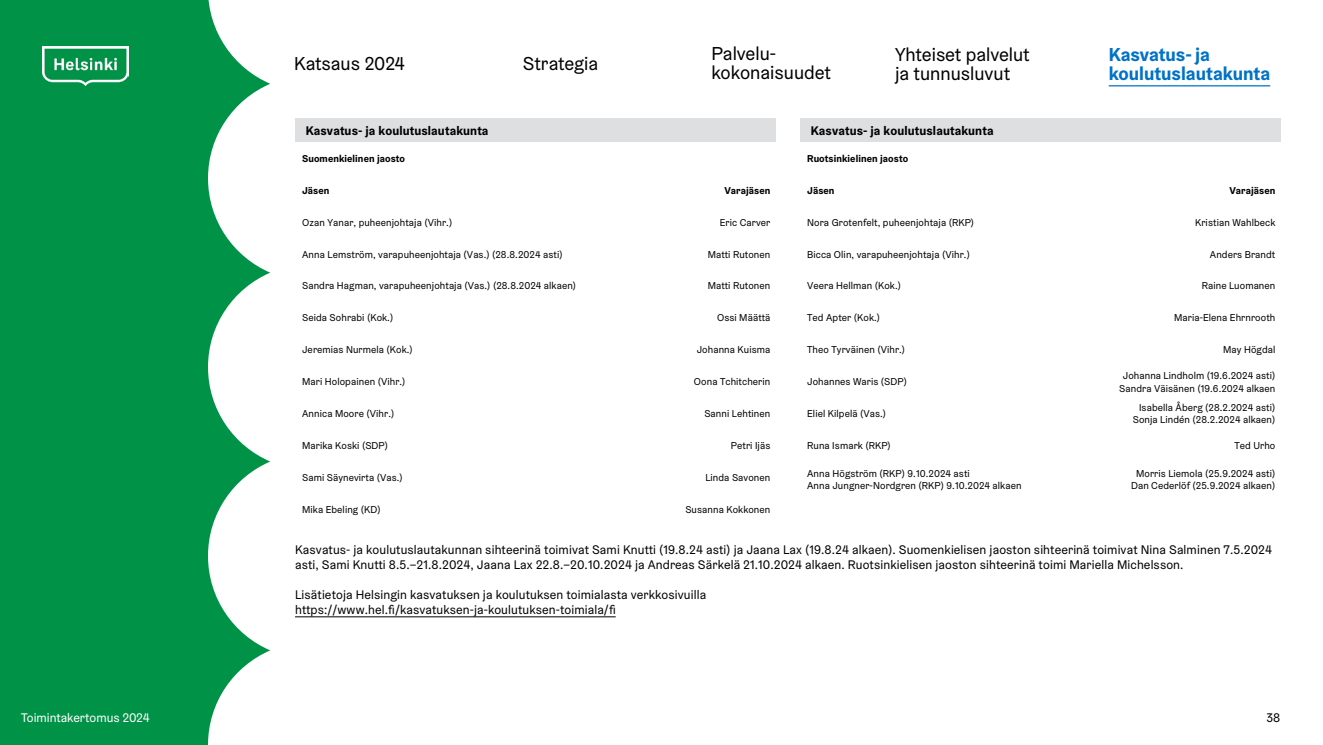
<style>
.page{position:relative;width:1323px;height:745px;background:#fff}
.page>*{position:absolute;margin:0;border:0;box-sizing:border-box;transform-origin:0 0}
.t1{font:18.75px/18.8px "Helsinki Grotesk";color:#000}
.t2{font:700 18.75px/18.8px "Helsinki Grotesk";color:#0072c6}
.Leipis{font:12.5px/15px "Helsinki Grotesk";letter-spacing:.01em;color:#000}
.Table_header{font:700 12.5px "Helsinki Grotesk";letter-spacing:.01em;color:#000}
.t3{font:12.5px "Helsinki Grotesk";color:#fff}
.Table_text{font:10px "Helsinki Grotesk";letter-spacing:.01em;color:#000}
.Table_text_oikea{font:10px "Helsinki Grotesk";letter-spacing:.01em;color:#000}
.Table_text_bold{font:700 10px "Helsinki Grotesk";letter-spacing:.01em;color:#000}
.Table_text_oikea_bold{font:700 10px "Helsinki Grotesk";letter-spacing:.01em;color:#000}
</style>
<div class="page">
<svg style="left:0;top:0;width:270px;height:744px;fill:#009246"></svg>
<img style="left:43px;top:46px;width:85px;height:40px">
<hr style="left:1109px;top:85px;width:161px;height:1px;background:#0072c6">
<div style="left:295px;top:119px;width:480px;height:23px;background:#dedfe1"></div>
<div style="left:800px;top:119px;width:480px;height:23px;background:#dedfe1"></div>
<hr style="left:295px;top:616px;width:321px;height:1px;background:#000">
<h1 class="t1" style="left:294px;top:54px;width:112px">Katsaus 2024</h1>
<h1 class="t1" style="left:711px;top:44px;width:121px">Palvelu&shy;kokonaisuudet</h1>
<h1 class="t1" style="left:523px;top:54px;width:77px">Strategia</h1>
<h1 class="t1" style="left:895px;top:45px;width:136px">Yhteiset palvelut ja tunnusluvut</h1>
<h1 class="t2" style="left:1109px;top:45px;width:163px">Kasvatus- ja koulutuslautakunta</h1>
<p class="Table_header" style="left:306px;top:123px;width:184px">Kasvatus- ja koulutuslautakunta</p>
<p class="Table_text_bold" style="left:302px;top:152px;width:105px">Suomenkielinen jaosto</p>
<p class="Table_text_bold" style="left:302px;top:184px;width:29px">Jäsen</p>
<p class="Table_text_oikea_bold" style="left:724px;top:184px;width:48px">Varajäsen</p>
<p class="Table_text" style="left:302px;top:216px;width:152px">Ozan Yanar, puheenjohtaja (Vihr.)</p>
<p class="Table_text_oikea" style="left:720px;top:216px;width:52px">Eric Carver</p>
<p class="Table_text" style="left:302px;top:248px;width:262px">Anna Lemström, varapuheenjohtaja (Vas.) (28.8.2024 asti)</p>
<p class="Table_text_oikea" style="left:708px;top:248px;width:64px">Matti Rutonen</p>
<p class="Table_text" style="left:302px;top:279px;width:275px">Sandra Hagman, varapuheenjohtaja (Vas.) (28.8.2024 alkaen)</p>
<p class="Table_text_oikea" style="left:708px;top:279px;width:64px">Matti Rutonen</p>
<p class="Table_text" style="left:302px;top:311px;width:93px">Seida Sohrabi (Kok.)</p>
<p class="Table_text_oikea" style="left:717px;top:311px;width:55px">Ossi Määttä</p>
<p class="Table_text" style="left:302px;top:343px;width:112px">Jeremias Nurmela (Kok.)</p>
<p class="Table_text_oikea" style="left:697px;top:343px;width:75px">Johanna Kuisma</p>
<p class="Table_text" style="left:302px;top:375px;width:105px">Mari Holopainen (Vihr.)</p>
<p class="Table_text_oikea" style="left:694px;top:375px;width:78px">Oona Tchitcherin</p>
<p class="Table_text" style="left:302px;top:407px;width:94px">Annica Moore (Vihr.)</p>
<p class="Table_text_oikea" style="left:704px;top:407px;width:67px">Sanni Lehtinen</p>
<p class="Table_text" style="left:302px;top:439px;width:88px">Marika Koski (SDP)</p>
<p class="Table_text_oikea" style="left:731px;top:439px;width:41px">Petri Ijäs</p>
<p class="Table_text" style="left:302px;top:471px;width:102px">Sami Säynevirta (Vas.)</p>
<p class="Table_text_oikea" style="left:705px;top:471px;width:67px">Linda Savonen</p>
<p class="Table_text" style="left:302px;top:503px;width:80px">Mika Ebeling (KD)</p>
<p class="Table_text_oikea" style="left:685px;top:503px;width:86px">Susanna Kokkonen</p>
<p class="Table_header" style="left:811px;top:123px;width:184px">Kasvatus- ja koulutuslautakunta</p>
<p class="Table_text_bold" style="left:807px;top:152px;width:103px">Ruotsinkielinen jaosto</p>
<p class="Table_text_bold" style="left:807px;top:184px;width:29px">Jäsen</p>
<p class="Table_text_oikea_bold" style="left:1229px;top:184px;width:48px">Varajäsen</p>
<p class="Table_text" style="left:807px;top:216px;width:168px">Nora Grotenfelt, puheenjohtaja (RKP)</p>
<p class="Table_text_oikea" style="left:1195px;top:216px;width:82px">Kristian Wahlbeck</p>
<p class="Table_text" style="left:807px;top:248px;width:164px">Bicca Olin, varapuheenjohtaja (Vihr.)</p>
<p class="Table_text_oikea" style="left:1210px;top:248px;width:67px">Anders Brandt</p>
<p class="Table_text" style="left:807px;top:279px;width:95px">Veera Hellman (Kok.)</p>
<p class="Table_text_oikea" style="left:1202px;top:279px;width:75px">Raine Luomanen</p>
<p class="Table_text" style="left:807px;top:311px;width:74px">Ted Apter (Kok.)</p>
<p class="Table_text_oikea" style="left:1174px;top:311px;width:103px">Maria-Elena Ehrnrooth</p>
<p class="Table_text" style="left:807px;top:343px;width:99px">Theo Tyrväinen (Vihr.)</p>
<p class="Table_text_oikea" style="left:1223px;top:343px;width:54px">May Högdal</p>
<p class="Table_text" style="left:807px;top:375px;width:101px">Johannes Waris (SDP)</p>
<p class="Table_text_oikea" style="left:1123px;top:369px;width:154px">Johanna Lindholm (19.6.2024 asti)</p>
<p class="Table_text_oikea" style="left:1119px;top:381px;width:158px">Sandra Väisänen (19.6.2024 alkaen</p>
<p class="Table_text" style="left:807px;top:407px;width:80px">Eliel Kilpelä (Vas.)</p>
<p class="Table_text_oikea" style="left:1139px;top:401px;width:138px">Isabella Åberg (28.2.2024 asti)</p>
<p class="Table_text_oikea" style="left:1133px;top:413px;width:144px">Sonja Lindén (28.2.2024 alkaen)</p>
<p class="Table_text" style="left:807px;top:439px;width:85px">Runa Ismark (RKP)</p>
<p class="Table_text_oikea" style="left:1234px;top:439px;width:42px">Ted Urho</p>
<p class="Table_text" style="left:807px;top:466px;width:164px">Anna Högström (RKP) 9.10.2024 asti</p>
<p class="Table_text" style="left:807px;top:479px;width:216px">Anna Jungner-Nordgren (RKP) 9.10.2024 alkaen</p>
<p class="Table_text_oikea" style="left:1136px;top:466px;width:141px">Morris Liemola (25.9.2024 asti)</p>
<p class="Table_text_oikea" style="left:1131px;top:479px;width:146px">Dan Cederlöf (25.9.2024 alkaen)</p>
<p class="Leipis" style="left:295px;top:542px;width:978px">Kasvatus- ja koulutuslautakunnan sihteerinä toimivat Sami Knutti (19.8.24 asti) ja Jaana Lax (19.8.24 alkaen). Suomenkielisen jaoston sihteerinä toimivat Nina Salminen 7.5.2024 asti, Sami Knutti 8.5.–21.8.2024, Jaana Lax 22.8.–20.10.2024 ja Andreas Särkelä 21.10.2024 alkaen. Ruotsinkielisen jaoston sihteerinä toimi Mariella Michelsson.</p>
<p class="Leipis" style="left:295px;top:587px;width:413px">Lisätietoja Helsingin kasvatuksen ja koulutuksen toimialasta verkkosivuilla</p>
<p class="Leipis" style="left:295px;top:602px;width:322px">https://www.hel.fi/kasvatuksen-ja-koulutuksen-toimiala/fi</p>
<p class="t3" style="left:21px;top:709px;width:130px">Toimintakertomus 2024</p>
<p class="Leipis" style="left:1266px;top:710px;width:15px">38</p>
</div>
